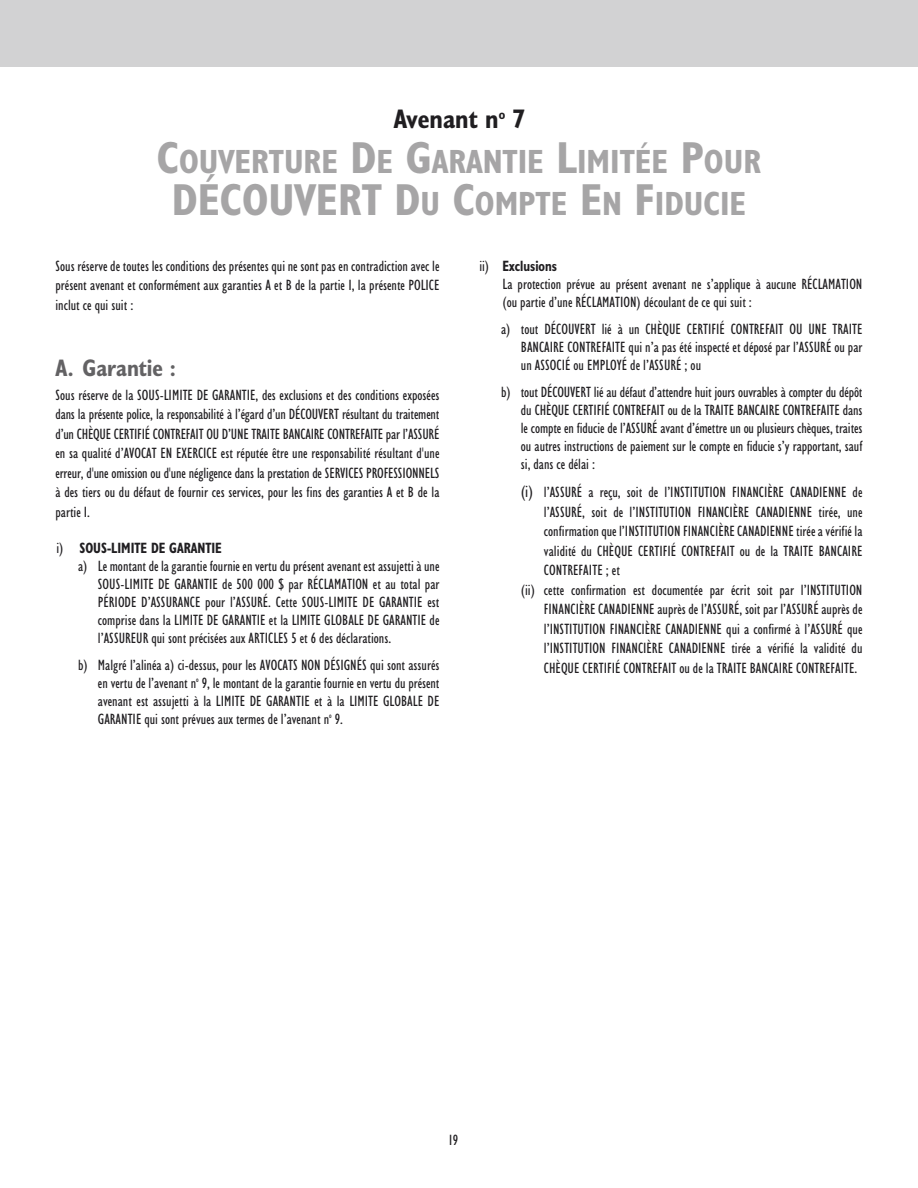
<style>
.page{position:relative;width:918px;height:1188px;background:#fff}
.page>*{position:absolute;margin:0;border:0;box-sizing:border-box;transform-origin:0 0}
.t1{font:700 condensed 45px "Humanist 521 BT";color:#a6a5a6}
.t2{font:700 condensed 33.75px "Humanist 521 BT";color:#a6a5a6}
.t3{font:700 condensed 27px "Humanist 521 BT";color:#201e21}
.t4{font:700 condensed 24px "Humanist 521 BT";color:#636264}
.t5{font:condensed 15px/18px "Humanist 521 BT";color:#201e21;text-align:justify}
.t6{font:700 condensed 15px "Humanist 521 BT";color:#201e21;scale:.9 1}
.s1{font-size:45px}
.s2{font-size:33.75px}
.s3{font-weight:400}
.s4{font-weight:700}
.s5{font-size:16.5px}
</style>
<div class="page">
<div style="left:0;top:0;width:918px;height:67px;background:#d2d2d3"></div>
<h3 class="t3" style="left:394px;top:109px;width:133px">Avenant n<sup>o</sup> 7</h3>
<h2 class="t2" style="left:157px;top:150px;width:606px"><span class="s1">C</span>OUVERTURE <span class="s1">D</span>E <span class="s1">G</span>ARANTIE <span class="s1">L</span>IMITÉE <span class="s1">P</span>OUR</h2>
<h1 class="t1" style="left:172px;top:184px;width:576px">DÉCOUVERT D<span class="s2">U</span> C<span class="s2">OMPTE</span> E<span class="s2">N</span> F<span class="s2">IDUCIE</span></h1>
<p class="t5" style="left:56px;top:257px;width:386px;line-height:19.5px">Sous réserve de toutes les conditions des présentes qui ne sont pas en contradiction avec le présent avenant et conformément aux garanties A et B de la partie I, la présente POLICE inclut ce qui suit :</p>
<h3 class="t4" style="left:56px;top:359px;width:122px">A. Garantie :</h3>
<p class="t5" style="left:55px;top:386px;width:386px;line-height:19.5px">Sous réserve de la SOUS-LIMITE DE GARANTIE, des exclusions et des conditions exposées dans la présente police, la responsabilité à l’égard d’un DÉCOUVERT résultant du traitement d’un CHÈQUE CERTIFIÉ CONTREFAIT OU D’UNE TRAITE BANCAIRE CONTREFAITE par l’ASSURÉ en sa qualité d’AVOCAT EN EXERCICE est réputée être une responsabilité résultant d'une erreur, d'une omission ou d'une négligence dans la prestation de SERVICES PROFESSIONNELS à des tiers ou du défaut de fournir ces services, pour les fins des garanties A et B de la partie I.</p>
<p class="t6" style="left:56px;top:542px;width:185px"><span class="s3">i)</span> SOUS-LIMITE DE GARANTIE</p>
<p class="t5" style="left:78px;top:558px;width:363px">a) Le montant de la garantie fournie en vertu du présent avenant est assujetti à une</p>
<p class="t5" style="left:98px;top:576px;width:343px">SOUS-LIMITE DE GARANTIE de 500 000 $ par RÉCLAMATION et au total par</p>
<p class="t5" style="left:98px;top:594px;width:343px">PÉRIODE D’ASSURANCE pour l’ASSURÉ. Cette SOUS-LIMITE DE GARANTIE est</p>
<p class="t5" style="left:98px;top:612px;width:343px">comprise dans la LIMITE DE GARANTIE et la LIMITE GLOBALE DE GARANTIE de</p>
<p class="t5" style="left:98px;top:630px;width:295px">l’ASSUREUR qui sont précisées aux ARTICLES 5 et 6 des déclarations.</p>
<p class="t5" style="left:98px;top:657px;width:343px;text-indent:-20px">b) Malgré l’alinéa a) ci-dessus, pour les AVOCATS NON DÉSIGNÉS qui sont assurés en vertu de l’avenant n<sup>o</sup> 9, le montant de la garantie fournie en vertu du présent avenant est assujetti à la LIMITE DE GARANTIE et à la LIMITE GLOBALE DE GARANTIE qui sont prévues aux termes de l’avenant n<sup>o</sup> 9.</p>
<p class="t5" style="left:502px;top:258px;width:362px;text-align:left;text-indent:-23px">ii) <span class="s4">Exclusions<br></span>La protection prévue au présent avenant ne s’applique à aucune RÉCLAMATION (ou partie d’une RÉCLAMATION) découlant de ce qui suit :</p>
<p class="t5" style="left:521px;top:321px;width:343px;text-indent:-20px">a) tout DÉCOUVERT lié à un CHÈQUE CERTIFIÉ CONTREFAIT OU UNE TRAITE BANCAIRE CONTREFAITE qui n’a pas été inspecté et déposé par l’ASSURÉ ou par un ASSOCIÉ ou EMPLOYÉ de l’ASSURÉ ; ou</p>
<p class="t5" style="left:521px;top:384px;width:343px;text-indent:-20px">b) tout DÉCOUVERT lié au défaut d’attendre huit jours ouvrables à compter du dépôt du CHÈQUE CERTIFIÉ CONTREFAIT ou de la TRAITE BANCAIRE CONTREFAITE dans le compte en fiducie de l’ASSURÉ avant d’émettre un ou plusieurs chèques, traites ou autres instructions de paiement sur le compte en fiducie s’y rapportant, sauf si, dans ce délai :</p>
<p class="t5" style="left:521px;top:485px;width:343px"><span class="s5">(i)</span> l’ASSURÉ a reçu, soit de l’INSTITUTION FINANCIÈRE CANADIENNE de</p>
<p class="t5" style="left:544px;top:504px;width:320px">l’ASSURÉ, soit de l’INSTITUTION FINANCIÈRE CANADIENNE tirée, une</p>
<p class="t5" style="left:544px;top:524px;width:320px">confirmation que l’INSTITUTION FINANCIÈRE CANADIENNE tirée a vérifié la</p>
<p class="t5" style="left:544px;top:543px;width:320px">validité du CHÈQUE CERTIFIÉ CONTREFAIT ou de la TRAITE BANCAIRE</p>
<p class="t5" style="left:544px;top:563px;width:77px">CONTREFAITE ; et</p>
<p class="t5" style="left:521px;top:582px;width:343px">(ii) cette confirmation est documentée par écrit soit par l’INSTITUTION</p>
<p class="t5" style="left:544px;top:602px;width:320px">FINANCIÈRE CANADIENNE auprès de l’ASSURÉ, soit par l’ASSURÉ auprès de</p>
<p class="t5" style="left:544px;top:621px;width:320px">l’INSTITUTION FINANCIÈRE CANADIENNE qui a confirmé à l’ASSURÉ que</p>
<p class="t5" style="left:544px;top:641px;width:320px">l’INSTITUTION FINANCIÈRE CANADIENNE tirée a vérifié la validité du</p>
<p class="t5" style="left:544px;top:660px;width:315px">CHÈQUE CERTIFIÉ CONTREFAIT ou de la TRAITE BANCAIRE CONTREFAITE.</p>
<p class="t5" style="left:448px;top:1133px;width:11px">19</p>
</div>
